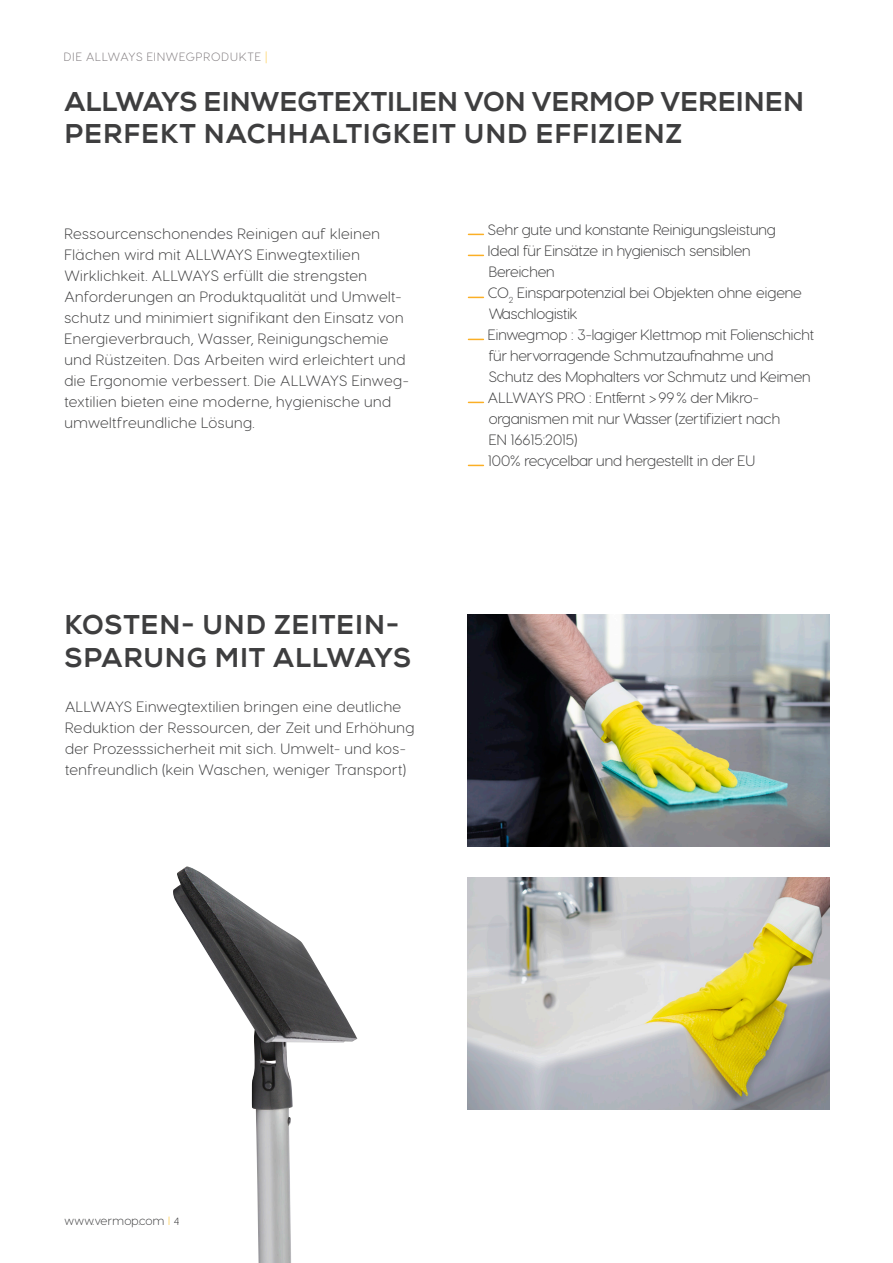
<style>
.page{position:relative;width:893px;height:1263px;background:#fff}
.page>*{position:absolute;margin:0;border:0;box-sizing:border-box;transform-origin:0 0}
.t1{font:27px/32.4px "Nexa X Bold";letter-spacing:.005em;color:#3e3e3f}
.t2{font:27px/32.4px "Nexa X Bold";letter-spacing:.025em;color:#3e3e3f}
.t3{font:300 15px/21px "Visby Round CF";letter-spacing:.015em;color:#3e3e3f}
.t4{font:300 12px "Visby Round CF";letter-spacing:.07em;color:#817c7f}
.t5{font:300 12px "Visby Round CF";letter-spacing:.01em;color:#3e3e3f}
.s1{color:#fdc63e}
.s2{font-size:10.5px;color:#303032}
</style>
<div class="page">
<img style="left:468px;top:614px;width:361px;height:232px">
<img style="left:468px;top:877px;width:361px;height:232px">
<img style="left:173px;top:866px;width:184px;height:397px">
<svg style="left:468px;top:234px;width:15px;height:1px"></svg>
<svg style="left:468px;top:255px;width:15px;height:1px"></svg>
<svg style="left:468px;top:297px;width:15px;height:1px"></svg>
<svg style="left:468px;top:339px;width:15px;height:1px"></svg>
<svg style="left:468px;top:402px;width:15px;height:1px"></svg>
<svg style="left:468px;top:465px;width:15px;height:1px"></svg>
<p class="t4" style="left:64px;top:49px;width:205px">DIE ALLWAYS EINWEGPRODUKTE <span class="s1">|</span></p>
<h1 class="t1" style="left:65px;top:86px;width:741px">ALLWAYS EINWEGTEXTILIEN VON VERMOP VEREINEN<br>PERFEKT NACHHALTIGKEIT UND EFFIZIENZ</h1>
<p class="t3" style="left:64px;top:223px;width:346px">Ressourcenschonendes Reinigen auf kleinen Flächen wird mit ALLWAYS Einwegtextilien Wirklichkeit. ALLWAYS erfüllt die strengsten Anforderungen an Produktqualität und Umwelt&shy;schutz und minimiert signifikant den Einsatz von Energieverbrauch, Wasser, Reinigungschemie und Rüstzeiten. Das Arbeiten wird erleichtert und die Ergonomie verbessert. Die ALLWAYS Einweg&shy;textilien bieten eine moderne, hygienische und umweltfreundliche Lösung.</p>
<p class="t3" style="left:488px;top:219px;width:328px">Sehr gute und konstante Reinigungsleistung<br>Ideal für Einsätze in hygienisch sensiblen Bereichen<br>CO<sub>2</sub> Einsparpotenzial bei Objekten ohne eigene Waschlogistik<br>Einwegmop : 3-lagiger Klettmop mit Folienschicht für hervorragende Schmutzaufnahme und Schutz des Mophalters vor Schmutz und Keimen ALLWAYS PRO : Entfernt &gt;99% der Mikro&shy;organismen mit nur Wasser (zertifiziert nach<br>EN 16615:2015)<br>100% recycelbar und hergestellt in der EU</p>
<h1 class="t2" style="left:65px;top:609px;width:348px">KOSTEN- UND ZEITEIN-<br>SPARUNG MIT ALLWAYS</h1>
<p class="t3" style="left:65px;top:695px;width:351px">ALLWAYS Einwegtextilien bringen eine deutliche Reduktion der Ressourcen, der Zeit und Erhöhung der Prozesssicherheit mit sich. Umwelt- und kos&shy;tenfreundlich (kein Waschen, weniger Transport)</p>
<p class="t5" style="left:64px;top:1213px;width:117px">www.vermop.com <span class="s1">I</span> <span class="s2">4</span></p>
</div>
